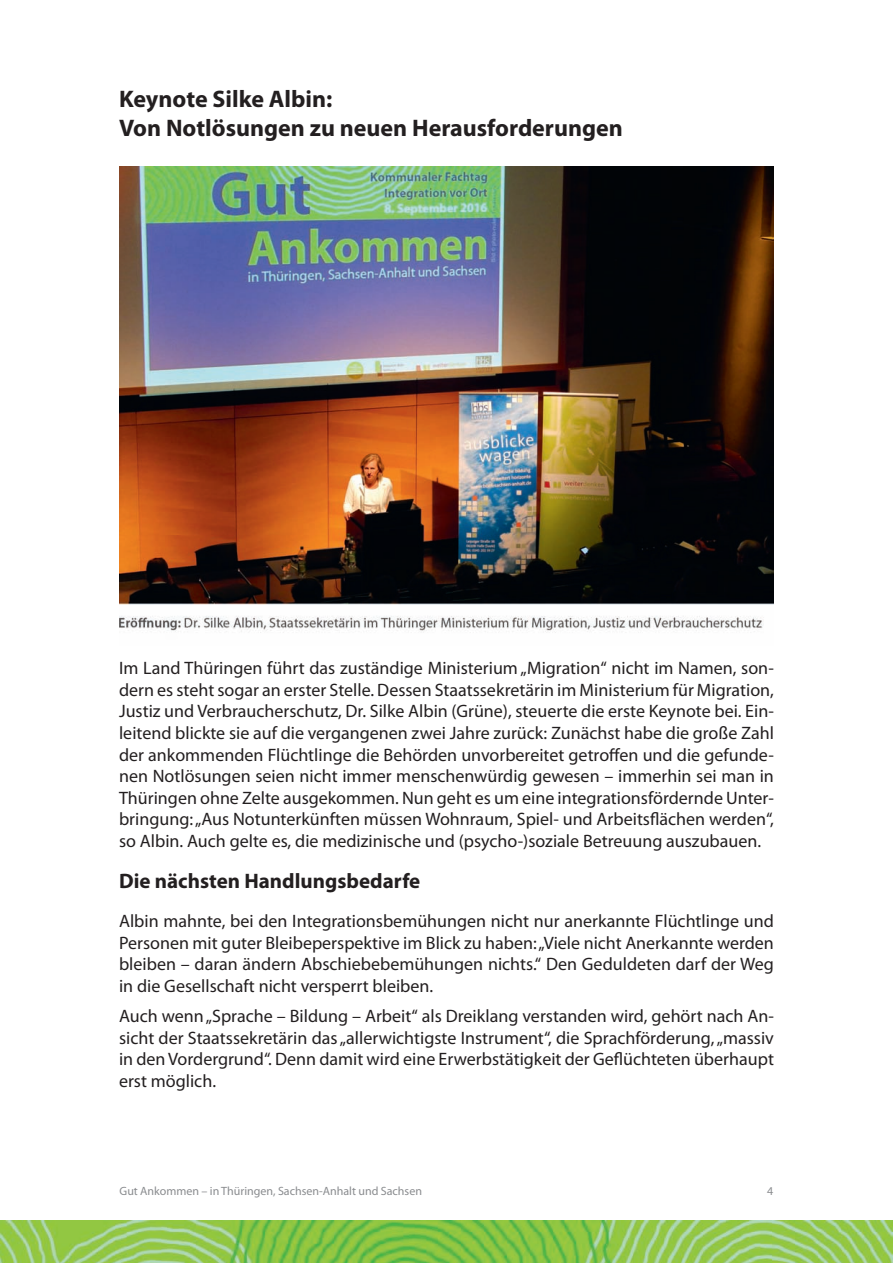
<style>
.page{position:relative;width:893px;height:1263px;background:#fff}
.page>*{position:absolute;margin:0;border:0;box-sizing:border-box;transform-origin:0 0}
.t1{font:700 24px "Myriad Pro";color:#231f20}
.t2{font:700 21px "Myriad Pro";color:#231f20}
.t3{font:18px/21.6px "Myriad Pro";color:#231f20;text-align:justify}
.t4{font:12px "Myriad Pro";color:#8a8c8f}
</style>
<div class="page">
<img style="left:0;top:1220px;width:893px;height:43px">
<img style="left:119px;top:166px;width:655px;height:467px">
<p class="t1" style="left:119px;top:84px;width:215px">Keynote Silke Albin:</p>
<p class="t1" style="left:119px;top:112px;width:505px">Von Notlösungen zu neuen Herausforderungen</p>
<p class="t3" style="left:119px;top:657px;width:656px">Im Land Thüringen führt das zuständige Ministerium „Migration“ nicht im Namen, son&shy;dern es steht sogar an erster Stelle. Dessen Staatssekretärin im Ministerium für Migration, Justiz und Verbraucherschutz, Dr. Silke Albin (Grüne), steuerte die erste Keynote bei. Ein&shy;leitend blickte sie auf die vergangenen zwei Jahre zurück: Zunächst habe die große Zahl der ankommenden Flüchtlinge die Behörden unvorbereitet getroffen und die gefunde&shy;nen Notlösungen seien nicht immer menschenwürdig gewesen – immerhin sei man in Thüringen ohne Zelte ausgekommen. Nun geht es um eine integrationsfördernde Unter&shy;bringung: „Aus Notunterkünften müssen Wohnraum, Spiel- und Arbeitsflächen werden“, so Albin. Auch gelte es, die medizinische und (psycho-)soziale Betreuung auszubauen.</p>
<p class="t2" style="left:119px;top:867px;width:303px">Die nächsten Handlungsbedarfe</p>
<p class="t3" style="left:119px;top:910px;width:656px">Albin mahnte, bei den Integrationsbemühungen nicht nur anerkannte Flüchtlinge und Personen mit guter Bleibeperspektive im Blick zu haben: „Viele nicht Anerkannte werden bleiben – daran ändern Abschiebebemühungen nichts.“ Den Geduldeten darf der Weg in die Gesellschaft nicht versperrt bleiben.</p>
<p class="t3" style="left:119px;top:1005px;width:656px">Auch wenn „Sprache – Bildung – Arbeit“ als Dreiklang verstanden wird, gehört nach An&shy;sicht der Staatssekretärin das „allerwichtigste Instrument“, die Sprachförderung, „massiv in den Vordergrund“. Denn damit wird eine Erwerbstätigkeit der Geflüchteten überhaupt erst möglich.</p>
<p class="t4" style="left:120px;top:1183px;width:304px">Gut Ankommen – in Thüringen, Sachsen-Anhalt und Sachsen</p>
<p class="t4" style="left:767px;top:1183px;width:8px">4</p>
</div>
